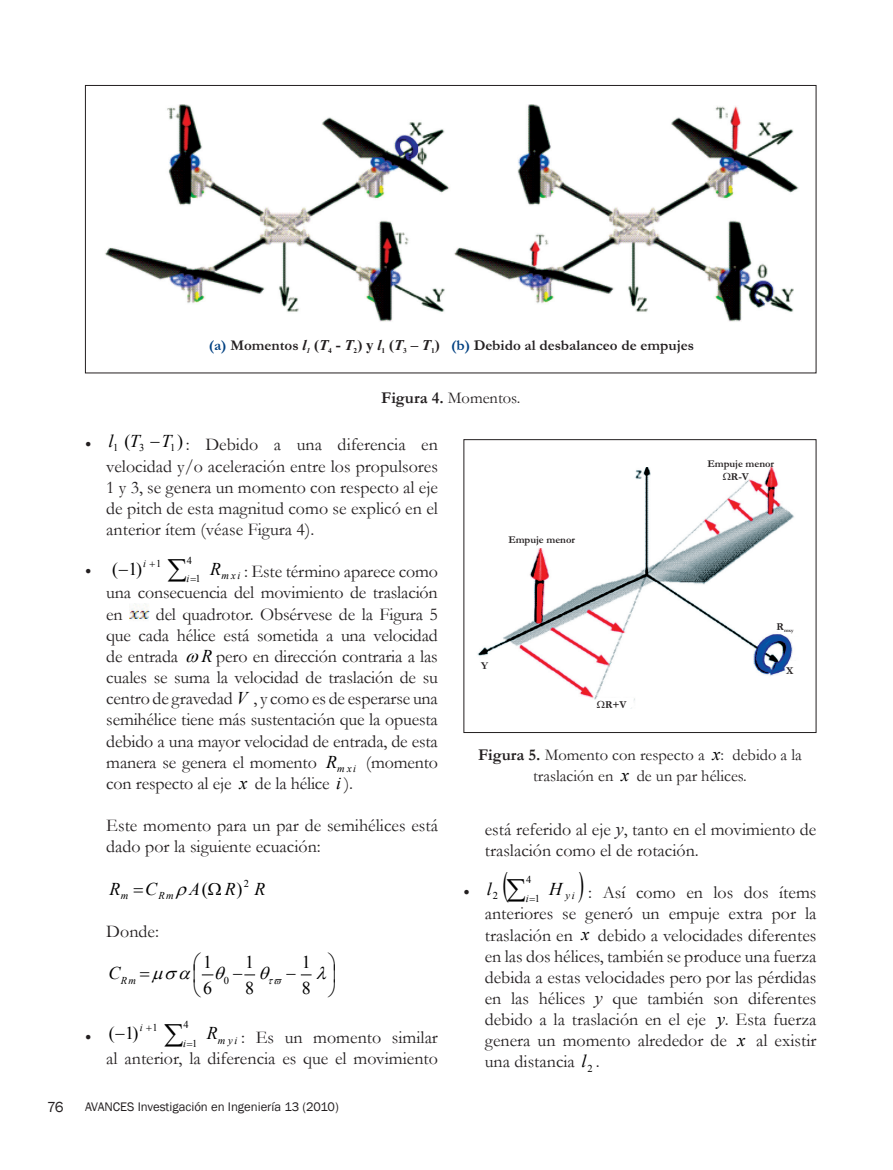
<style>
.page{position:relative;width:893px;height:1170px;background:#fff}
.page>*{position:absolute;margin:0;border:0;box-sizing:border-box;transform-origin:0 0}
.t1{font:18px/21.1px "Garamond";color:#231f20;text-align:justify}
.t2{font:italic 18px "Times New Roman";color:#000}
.t3{font:18px "Times New Roman";color:#000}
.t4{font:16.5px/21.1px "Garamond";color:#231f20;text-align:center}
.t5{font:700 15px "Garamond";color:#231f20}
.t6{font:700 15px "Times New Roman";color:#231f20}
.t7{font:15px "Franklin Gothic";color:#231f20}
.t8{font:italic 700 15px "Times New Roman";color:#231f20}
.t9{font:12.75px "Franklin Gothic";color:#231f20}
.t10{font:700 10.65px "Garamond";color:#231f20}
.t11{font:700 10.5px "Garamond";color:#231f20}
.t12{font:italic 10.5px "Times New Roman";letter-spacing:.16em;color:#000}
.t13{font:10.5px "Times New Roman";color:#000}
.t14{font:700 7.5px "Times New Roman";color:#231f20}
.t15{font:700 5.25px "Garamond";color:#231f20}
.s1{color:#014081}
.s2{font-family:"Times New Roman";font-style:italic}
.s3{font-weight:700}
.s4{font-family:"Times New Roman";font-style:italic;color:#000}
.s5{font-style:normal}
.s6{font-family:"Times New Roman";font-style:italic;font-size:18px;color:#000}
</style>
<div class="page">
<img style="left:129px;top:603px;width:20px;height:17px">
<img style="left:105px;top:105px;width:694px;height:217px">
<img style="left:477px;top:467px;width:317px;height:234px">
<div style="left:505px;top:527px;width:72px;height:20px;background:#fff"></div>
<svg style="left:771px;top:619px;width:23px;height:17px"></svg>
<svg style="left:788px;top:660px;width:6px;height:14px"></svg>
<svg style="left:478px;top:659px;width:18px;height:14px"></svg>
<svg style="left:201px;top:974px;width:13px;height:2px"></svg>
<svg style="left:712px;top:470px;width:37px;height:14px"></svg>
<svg style="left:597px;top:697px;width:37px;height:12px"></svg>
<svg style="left:244px;top:974px;width:67px;height:2px"></svg>
<p class="t5" style="left:209px;top:340px;width:121px"><span class="s1">(a)</span> Momentos <span class="s2">l T</span></p>
<p class="t6" style="left:307px;top:340px;width:135px"><sub>1</sub>( - )y <sub>1</sub>( – )</p>
<p class="t8" style="left:344px;top:336px;width:11px">T</p>
<p class="t8" style="left:377px;top:336px;width:6px">l</p>
<p class="t5" style="left:394px;top:340px;width:301px"><span class="s2">T T</span><sub>1</sub> <span class="s1">(b)</span> Debido al desbalanceo de empujes</p>
<p class="t14" style="left:328px;top:348px;width:5px">4</p>
<p class="t14" style="left:354px;top:348px;width:5px">2</p>
<p class="t14" style="left:403px;top:348px;width:5px">3</p>
<p class="t4" style="left:381px;top:387px;width:141px"><span class="s3">Figura 4.</span> Momentos.</p>
<p class="t1" style="left:85px;top:433px;width:47px">• <sup>(</sup></p>
<p class="t3" style="left:177px;top:428px;width:7px">)</p>
<p class="t2" style="left:108px;top:428px;width:7px">l</p>
<p class="t13" style="left:113px;top:440px;width:64px">1 <sup>T</sup>3 <sup>T</sup>1</p>
<p class="t1" style="left:106px;top:433px;width:333px;text-indent:80px">: Debido a una diferencia en velocidad y/o aceleración entre los propulsores 1 y 3, se genera un momento con respecto al eje de pitch de esta magnitud como se explicó en el anterior ítem (véase Figura 4).</p>
<p class="t11" style="left:508px;top:535px;width:68px">Empuje menor</p>
<p class="t11" style="left:707px;top:460px;width:68px">Empuje menor</p>
<p class="t10" style="left:731px;top:473px;width:20px">R-V</p>
<p class="t1" style="left:85px;top:560px;width:8px">•</p>
<p class="t1" style="left:85px;top:1026px;width:8px">•</p>
<p class="t13" style="left:187px;top:553px;width:7px">4</p>
<p class="t12" style="left:143px;top:556px;width:4px">i</p>
<p class="t2" style="left:167px;top:556px;width:55px">∑ R</p>
<p class="t13" style="left:156px;top:556px;width:7px">1</p>
<p class="t3" style="left:112px;top:556px;width:31px">( 1)</p>
<p class="t1" style="left:106px;top:560px;width:333px;text-indent:138px">: Este término aparece como una consecuencia del movimiento de traslación en</p>
<p class="t12" style="left:221px;top:568px;width:20px">mxi</p>
<p class="t13" style="left:196px;top:572px;width:7px">1</p>
<p class="t12" style="left:187px;top:571px;width:4px">i</p>
<p class="t1" style="left:106px;top:603px;width:333px;text-indent:50px">del quadrotor. Obsérvese de la Figura 5 que cada hélice está sometida a una velocidad de entrada</p>
<p class="t1" style="left:106px;top:645px;width:333px;text-indent:95px"><span class="s4">R</span> pero en dirección contraria a las cuales se suma la velocidad de traslación de su centro de gravedad <span class="s4">V</span> , y como es de esperarse una semihélice tiene más sustentación que la opuesta debido a una mayor velocidad de entrada, de esta manera se genera el momento <span class="s4">R</span><sub>m</sub> <sub>x</sub> <sub>i</sub> (momento con respecto al eje <span class="s4">x</span> de la hélice <span class="s4">i</span> ).</p>
<p class="t1" style="left:106px;top:814px;width:333px">Este momento para un par de semihélices está dado por la siguiente ecuación:</p>
<p class="t2" style="left:110px;top:876px;width:100px">R<sub>m</sub> C<sub>Rm</sub> A<span class="s5">(</span></p>
<p class="t2" style="left:225px;top:876px;width:42px">R R<sup>2</sup></p>
<p class="t3" style="left:236px;top:876px;width:7px">)</p>
<p class="t1" style="left:106px;top:920px;width:54px">Donde:</p>
<p class="t3" style="left:203px;top:949px;width:10px">1</p>
<p class="t12" style="left:108px;top:973px;width:29px"><sup>C</sup>Rm</p>
<p class="t13" style="left:224px;top:973px;width:7px">0</p>
<p class="t3" style="left:203px;top:975px;width:10px">6</p>
<p class="t3" style="left:245px;top:949px;width:10px">1</p>
<p class="t3" style="left:245px;top:975px;width:10px">8</p>
<p class="t3" style="left:302px;top:949px;width:10px">1</p>
<p class="t3" style="left:302px;top:975px;width:10px">8</p>
<p class="t13" style="left:184px;top:1017px;width:7px">4</p>
<p class="t12" style="left:140px;top:1020px;width:4px">i</p>
<p class="t2" style="left:164px;top:1020px;width:55px">∑ R</p>
<p class="t13" style="left:153px;top:1020px;width:7px">1</p>
<p class="t3" style="left:109px;top:1021px;width:31px">( 1)</p>
<p class="t1" style="left:106px;top:1026px;width:333px;text-align:right">: Es un momento similar<br>al anterior, la diferencia es que el movimiento</p>
<p class="t12" style="left:218px;top:1033px;width:21px">myi</p>
<p class="t13" style="left:192px;top:1036px;width:7px">1</p>
<p class="t12" style="left:183px;top:1036px;width:4px">i</p>
<p class="t7" style="left:47px;top:1097px;width:18px">76</p>
<p class="t9" style="left:85px;top:1098px;width:255px">AVANCES Investigación en Ingeniería 13 (2010)</p>
<p class="t10" style="left:481px;top:661px;width:8px">Y</p>
<p class="t10" style="left:605px;top:700px;width:23px">R+V</p>
<p class="t15" style="left:777px;top:628px;width:19px"><sup>R</sup>mxy</p>
<p class="t10" style="left:786px;top:667px;width:9px">X</p>
<p class="t4" style="left:478px;top:743px;width:325px"><span class="s3">Figura 5.</span> Momento con respecto a <span class="s6">x</span>: debido a la traslación en <span class="s6">x</span> de un par hélices.</p>
<p class="t1" style="left:463px;top:881px;width:8px">•</p>
<p class="t1" style="left:485px;top:817px;width:333px">está referido al eje <span class="s2">y</span>, tanto en el movimiento de traslación como el de rotación.</p>
<p class="t13" style="left:526px;top:872px;width:7px">4</p>
<p class="t2" style="left:487px;top:876px;width:77px">l∑ H</p>
<p class="t1" style="left:485px;top:881px;width:333px;text-indent:104px">: Así como en los dos ítems anteriores se generó un empuje extra por la traslación en <span class="s4">x</span> debido a velocidades diferentes en las dos hélices, también se produce una fuerza debida a estas velocidades pero por las pérdidas en las hélices <span class="s2">y</span> que también son diferentes debido a la traslación en el eje <span class="s4">y</span>. Esta fuerza genera un momento alrededor de <span class="s4">x</span> al existir una distancia <sub>2</sub><span class="s4">l</span> .</p>
<p class="t13" style="left:493px;top:888px;width:7px">2</p>
<p class="t12" style="left:565px;top:888px;width:11px">yi</p>
<p class="t13" style="left:535px;top:891px;width:7px">1</p>
<p class="t12" style="left:526px;top:891px;width:4px">i</p>
</div>
